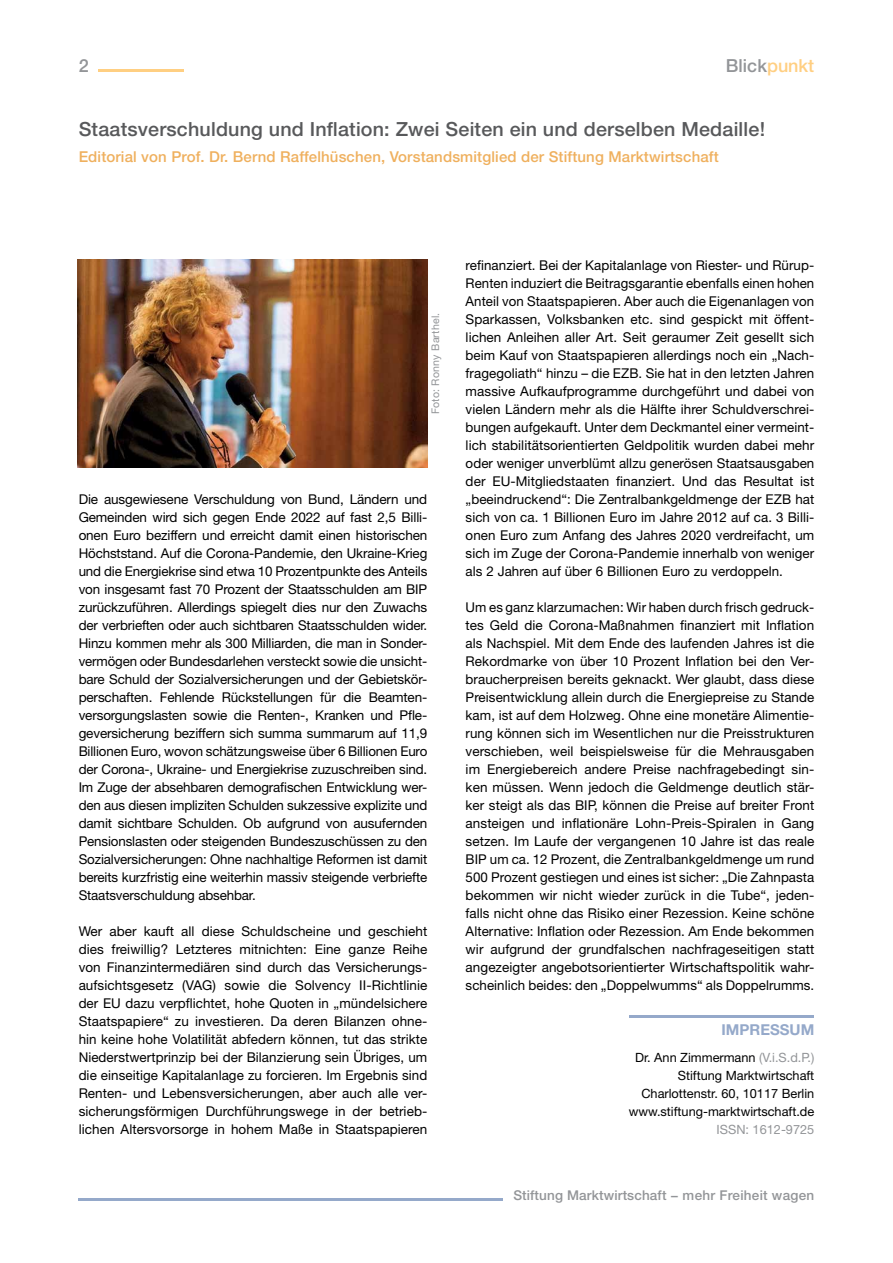
<style>
.page{position:relative;width:893px;height:1263px;background:#fff}
.page>*{position:absolute;margin:0;border:0;box-sizing:border-box;transform-origin:0 0}
.t1{font:500 19.5px "Helvetica Neue LT Pro";letter-spacing:.01em;color:#58595b}
.t2{font:500 18px "Helvetica Neue LT Pro";color:#939598}
.t3{font:500 15px "Helvetica Neue LT Pro";letter-spacing:.01em;color:#efb05e}
.t4{font:700 15px "Helvetica Neue LT Pro";color:#95a9ca}
.t5{font:13.5px/18px "Helvetica Neue LT Pro";letter-spacing:.005em;color:#000;text-align:justify}
.t6{font:500 13.5px "Helvetica Neue LT Pro";letter-spacing:.01em;color:#939598}
.t7{font:12.75px/18px "Helvetica Neue LT Pro";color:#000;text-align:right}
.t8{font:12.75px "Helvetica Neue LT Pro";color:#939598}
.t9{font:10.5px "Helvetica Neue LT Pro";letter-spacing:.02em;color:#939598}
.s1{color:#ffcf82}
.s2{color:#939598}
</style>
<div class="page">
<hr style="left:99px;top:70px;width:85px;height:2px;background:#ffcf82">
<hr style="left:79px;top:1198px;width:424px;height:3px;background:#95a9ca">
<hr style="left:629px;top:1015px;width:185px;height:3px;background:#95a9ca">
<img style="left:78px;top:259px;width:349px;height:209px">
<h2 class="t2" style="left:79px;top:55px;width:12px">2</h2>
<h2 class="t2" style="left:726px;top:55px;width:90px">Blick<span class="s1">punkt</span></h2>
<h1 class="t1" style="left:79px;top:118px;width:688px">Staatsverschuldung und Inflation: Zwei Seiten ein und derselben Medaille!</h1>
<p class="t3" style="left:79px;top:148px;width:642px">Editorial von Prof. Dr. Bernd Raffelhüschen, Vorstandsmitglied der Stiftung Marktwirtschaft</p>
<p class="t9" style="left:429px;top:414px;width:103px;rotate:-90deg">Foto: Ronny Barthel.</p>
<p class="t5" style="left:79px;top:490px;width:350px">Die ausgewiesene Verschuldung von Bund, Ländern und Gemeinden wird sich gegen Ende 2022 auf fast 2,5 Billi&shy;onen Euro beziffern und erreicht damit einen historischen Höchststand. Auf die Corona-Pandemie, den Ukraine-Krieg und die Energiekrise sind etwa 10 Prozentpunkte des Anteils von insgesamt fast 70 Prozent der Staatsschulden am BIP zurückzuführen. Allerdings spiegelt dies nur den Zuwachs der verbrieften oder auch sichtbaren Staatsschulden wider.<br>Hinzu kommen mehr als 300 Milliarden, die man in Sonder&shy;vermögen oder Bundesdarlehen versteckt sowie die unsicht&shy;bare Schuld der Sozialversicherungen und der Gebietskör&shy;perschaften. Fehlende Rückstellungen für die Beamten&shy;versorgungslasten sowie die Renten-, Kranken und Pfle&shy;geversicherung beziffern sich summa summarum auf 11,9<br>Billionen Euro, wovon schätzungsweise über 6 Billionen Euro der Corona-, Ukraine- und Energiekrise zuzuschreiben sind.<br>Im Zuge der absehbaren demografischen Entwicklung wer&shy;den aus diesen impliziten Schulden sukzessive explizite und damit sichtbare Schulden. Ob aufgrund von ausufernden Pensionslasten oder steigenden Bundeszuschüssen zu den Sozialversicherungen: Ohne nachhaltige Reformen ist damit bereits kurzfristig eine weiterhin massiv steigende verbriefte Staatsverschuldung absehbar.</p>
<p class="t5" style="left:79px;top:922px;width:350px">Wer aber kauft all diese Schuldscheine und geschieht dies freiwillig? Letzteres mitnichten: Eine ganze Reihe von Finanzintermediären sind durch das Versicherungs&shy;aufsichtsgesetz (VAG) sowie die Solvency II-Richtlinie der EU dazu verpflichtet, hohe Quoten in „mündelsichere Staatspapiere“ zu investieren. Da deren Bilanzen ohne&shy;hin keine hohe Volatilität abfedern können, tut das strikte Niederstwertprinzip bei der Bilanzierung sein Übriges, um die einseitige Kapitalanlage zu forcieren. Im Ergebnis sind Renten- und Lebensversicherungen, aber auch alle ver&shy;sicherungsförmigen Durchführungswege in der betrieb&shy;lichen Altersvorsorge in hohem Maße in Staatspapieren</p>
<p class="t5" style="left:466px;top:256px;width:350px">refinanziert. Bei der Kapitalanlage von Riester- und Rürup-Renten induziert die Beitragsgarantie ebenfalls einen hohen Anteil von Staatspapieren. Aber auch die Eigenanlagen von Sparkassen, Volksbanken etc. sind gespickt mit öffent&shy;lichen Anleihen aller Art. Seit geraumer Zeit gesellt sich beim Kauf von Staatspapieren allerdings noch ein „Nach&shy;fragegoliath“ hinzu – die EZB. Sie hat in den letzten Jahren massive Aufkaufprogramme durchgeführt und dabei von vielen Ländern mehr als die Hälfte ihrer Schuldverschrei&shy;bungen aufgekauft. Unter dem Deckmantel einer vermeint&shy;lich stabilitätsorientierten Geldpolitik wurden dabei mehr oder weniger unverblümt allzu generösen Staatsausgaben der EU-Mitgliedstaaten finanziert. Und das Resultat ist „beeindruckend“: Die Zentralbankgeldmenge der EZB hat sich von ca. 1 Billionen Euro im Jahre 2012 auf ca. 3 Billi&shy;onen Euro zum Anfang des Jahres 2020 verdreifacht, um sich im Zuge der Corona-Pandemie innerhalb von weniger als 2 Jahren auf über 6 Billionen Euro zu verdoppeln.</p>
<p class="t5" style="left:466px;top:598px;width:350px">Um es ganz klarzumachen: Wir haben durch frisch gedruck&shy;tes Geld die Corona-Maßnahmen finanziert mit Inflation als Nachspiel. Mit dem Ende des laufenden Jahres ist die Rekordmarke von über 10 Prozent Inflation bei den Ver&shy;braucherpreisen bereits geknackt. Wer glaubt, dass diese Preisentwicklung allein durch die Energiepreise zu Stande kam, ist auf dem Holzweg. Ohne eine monetäre Alimentie&shy;rung können sich im Wesentlichen nur die Preisstrukturen verschieben, weil beispielsweise für die Mehrausgaben im Energiebereich andere Preise nachfragebedingt sin&shy;ken müssen. Wenn jedoch die Geldmenge deutlich stär&shy;ker steigt als das BIP, können die Preise auf breiter Front ansteigen und inflationäre Lohn-Preis-Spiralen in Gang setzen. Im Laufe der vergangenen 10 Jahre ist das reale BIP um ca. 12 Prozent, die Zentralbankgeldmenge um rund 500 Prozent gestiegen und eines ist sicher: „Die Zahnpasta bekommen wir nicht wieder zurück in die Tube“, jeden&shy;falls nicht ohne das Risiko einer Rezession. Keine schöne Alternative: Inflation oder Rezession. Am Ende bekommen wir aufgrund der grundfalschen nachfrageseitigen statt angezeigter angebotsorientierter Wirtschaftspolitik wahr&shy;scheinlich beides: den „Doppelwumms“ als Doppelrumms.</p>
<p class="t4" style="left:721px;top:1020px;width:94px">IMPRESSUM</p>
<p class="t7" style="left:629px;top:1048px;width:187px">Dr. Ann Zimmermann <span class="s2">(V.i.S.d.P.)<br></span>Stiftung Marktwirtschaft<br>Charlottenstr. 60, 10117 Berlin www.stiftung-marktwirtschaft.de</p>
<p class="t8" style="left:716px;top:1121px;width:99px">ISSN: 1612-9725</p>
<p class="t6" style="left:513px;top:1187px;width:302px">Stiftung Marktwirtschaft − mehr Freiheit wagen</p>
</div>
